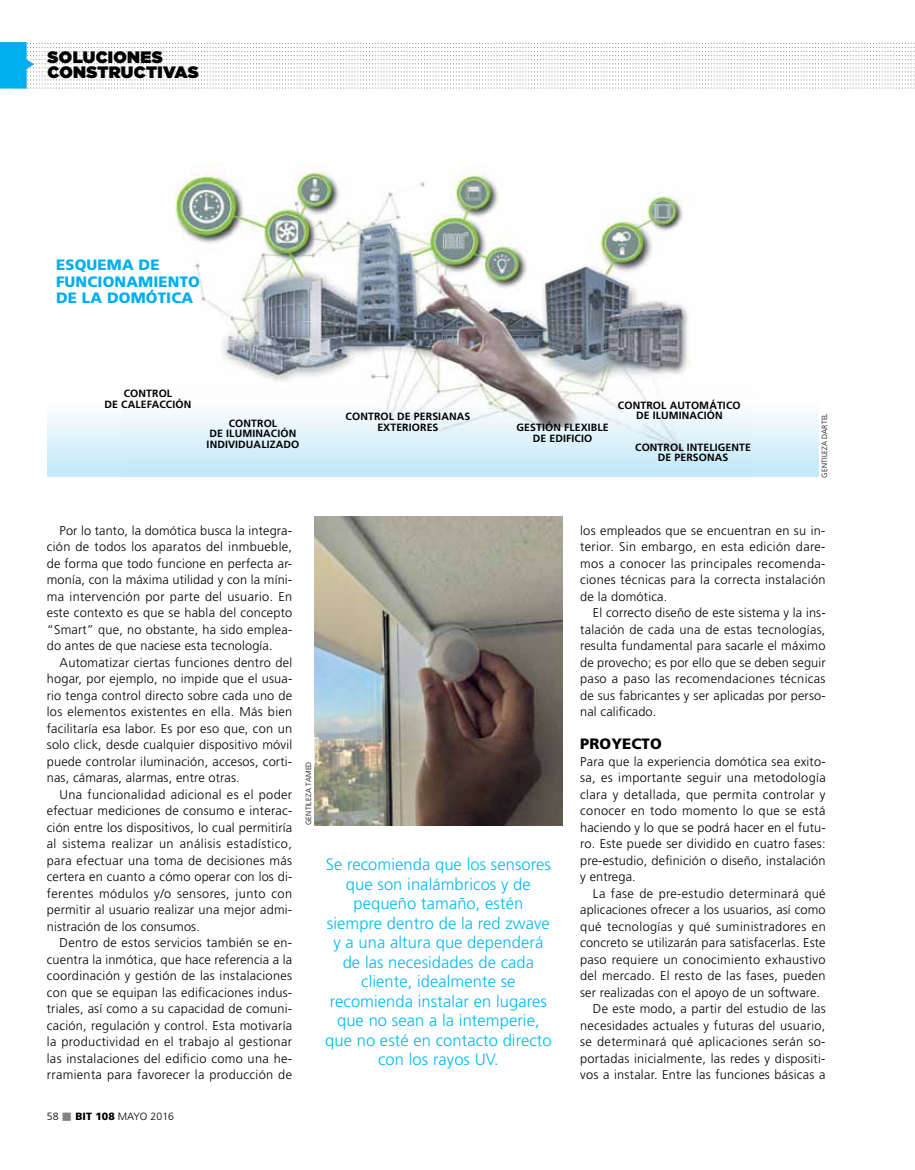
<style>
.page{position:relative;width:915px;height:1170px;background:#fff}
.page>*{position:absolute;margin:0;border:0;box-sizing:border-box;transform-origin:0 0}
.t1{font:300 16.5px/19.5px "Frutiger";letter-spacing:.005em;color:#00b9f1;text-align:center}
.t2{font:900 16.5px/15px "Gotham";letter-spacing:.02em;color:#000}
.t3{font:900 15px/16.5px "Frutiger";letter-spacing:.01em;color:#00aeef}
.t4{font:900 15px "Frutiger";letter-spacing:.005em;color:#000}
.t5{font:300 12.75px/16.5px "Frutiger";letter-spacing:.02em;color:#000;text-align:justify}
.t6{font:700 10.5px/10.5px "Frutiger";letter-spacing:.01em;color:#000;text-align:center}
.t7{font:300 10.5px "Frutiger";letter-spacing:.005em;color:#000}
.t8{font:300 7.5px "Frutiger";letter-spacing:.03em;color:#000}
.s1{color:#808285}
.s2{font-weight:900}
</style>
<div class="page">
<div style="left:48px;top:390px;width:770px;height:87px;background:linear-gradient(to bottom,#fff,#c2e8fa)"></div>
<svg style="left:0;top:42px;width:914px;height:47px"></svg>
<img style="left:122px;top:163px;width:630px;height:313px">
<img style="left:315px;top:517px;width:247px;height:308px">
<p class="t2" style="left:48px;top:49px;width:153px">SOLUCIONES<br>CONSTRUCTIVAS</p>
<p class="t3" style="left:56px;top:256px;width:145px">ESQUEMA DE<br>FUNCIONAMIENTO<br>DE LA DOMÓTICA</p>
<p class="t6" style="left:104px;top:388px;width:88px">CONTROL<br>DE CALEFACCIÓN</p>
<p class="t6" style="left:206px;top:417px;width:94px">CONTROL<br>DE ILUMINACIÓN<br>INDIVIDUALIZADO</p>
<p class="t6" style="left:345px;top:411px;width:126px">CONTROL DE PERSIANAS<br>EXTERIORES</p>
<p class="t6" style="left:516px;top:422px;width:94px">GESTIÓN FLEXIBLE<br>DE EDIFICIO</p>
<p class="t6" style="left:617px;top:400px;width:124px">CONTROL AUTOMÁTICO<br>DE ILUMINACIÓN</p>
<p class="t6" style="left:635px;top:441px;width:117px">CONTROL INTELIGENTE<br>DE PERSONAS</p>
<p class="t8" style="left:820px;top:478px;width:65px;rotate:-90deg">Gentileza Dartel</p>
<p class="t5" style="left:47px;top:522px;width:247px;text-indent:13px">Por lo tanto, la domótica busca la integra&shy;ción de todos los aparatos del inmbueble, de forma que todo funcione en perfecta ar&shy;monía, con la máxima utilidad y con la míni&shy;ma intervención por parte del usuario. En este contexto es que se habla del concepto “Smart” que, no obstante, ha sido emplea&shy;do antes de que naciese esta tecnología.</p>
<p class="t5" style="left:47px;top:654px;width:247px;text-indent:13px">Automatizar ciertas funciones dentro del hogar, por ejemplo, no impide que el usua&shy;rio tenga control directo sobre cada uno de los elementos existentes en ella. Más bien facilitaría esa labor. Es por eso que, con un solo click, desde cualquier dispositivo móvil puede controlar iluminación, accesos, corti&shy;nas, cámaras, alarmas, entre otras.</p>
<p class="t5" style="left:47px;top:786px;width:247px;text-indent:13px">Una funcionalidad adicional es el poder efectuar mediciones de consumo e interac&shy;ción entre los dispositivos, lo cual permitiría al sistema realizar un análisis estadístico, para efectuar una toma de decisiones más certera en cuanto a cómo operar con los di&shy;ferentes módulos y/o sensores, junto con permitir al usuario realizar una mejor admi&shy;nistración de los consumos.</p>
<p class="t5" style="left:47px;top:934px;width:247px;text-indent:13px">Dentro de estos servicios también se en&shy;cuentra la inmótica, que hace referencia a la coordinación y gestión de las instalaciones con que se equipan las edificaciones indus&shy;triales, así como a su capacidad de comuni&shy;cación, regulación y control. Esta motivaría la productividad en el trabajo al gestionar las instalaciones del edificio como una he&shy;rramienta para favorecer la producción de</p>
<p class="t7" style="left:47px;top:1110px;width:129px">58 <span class="s1">■</span> <span class="s2">BIT 108</span> mayo 2016</p>
<p class="t8" style="left:304px;top:825px;width:65px;rotate:-90deg">Gentileza Tamed</p>
<p class="t1" style="left:325px;top:854px;width:228px">Se recomienda que los sensores que son inalámbricos y de pequeño tamaño, estén siempre dentro de la red zwave y a una altura que dependerá de las necesidades de cada cliente, idealmente se recomienda instalar en lugares que no sean a la intemperie, que no esté en contacto directo con los rayos UV.</p>
<p class="t5" style="left:580px;top:522px;width:247px">los empleados que se encuentran en su in&shy;terior. Sin embargo, en esta edición dare&shy;mos a conocer las principales recomenda&shy;ciones técnicas para la correcta instalación de la domótica.</p>
<p class="t5" style="left:580px;top:604px;width:247px;text-indent:13px">El correcto diseño de este sistema y la ins&shy;talación de cada una de estas tecnologías, resulta fundamental para sacarle el máximo de provecho; es por ello que se deben seguir paso a paso las recomendaciones técnicas de sus fabricantes y ser aplicadas por perso&shy;nal calificado.</p>
<p class="t4" style="left:580px;top:735px;width:83px">PROYECTO</p>
<p class="t5" style="left:580px;top:753px;width:247px">Para que la experiencia domótica sea exito&shy;sa, es importante seguir una metodología clara y detallada, que permita controlar y conocer en todo momento lo que se está haciendo y lo que se podrá hacer en el futu&shy;ro. Este puede ser dividido en cuatro fases: pre-estudio, definición o diseño, instalación y entrega.</p>
<p class="t5" style="left:592px;top:885px;width:234px">La fase de pre-estudio determinará qué</p>
<p class="t5" style="left:580px;top:901px;width:247px">aplicaciones ofrecer a los usuarios, así como</p>
<p class="t5" style="left:580px;top:918px;width:247px">qué tecnologías y qué suministradores en</p>
<p class="t5" style="left:580px;top:934px;width:247px">concreto se utilizarán para satisfacerlas. Este</p>
<p class="t5" style="left:580px;top:951px;width:247px">paso requiere un conocimiento exhaustivo</p>
<p class="t5" style="left:580px;top:967px;width:247px">del mercado. El resto de las fases, pueden</p>
<p class="t5" style="left:580px;top:984px;width:241px">ser realizadas con el apoyo de un software.</p>
<p class="t5" style="left:592px;top:1000px;width:234px">De este modo, a partir del estudio de las</p>
<p class="t5" style="left:580px;top:1017px;width:246px">necesidades actuales y futuras del usuario,</p>
<p class="t5" style="left:580px;top:1033px;width:247px">se determinará qué aplicaciones serán so-</p>
<p class="t5" style="left:580px;top:1050px;width:247px">portadas inicialmente, las redes y dispositi-</p>
<p class="t5" style="left:580px;top:1066px;width:247px">vos a instalar. Entre las funciones básicas a</p>
</div>
